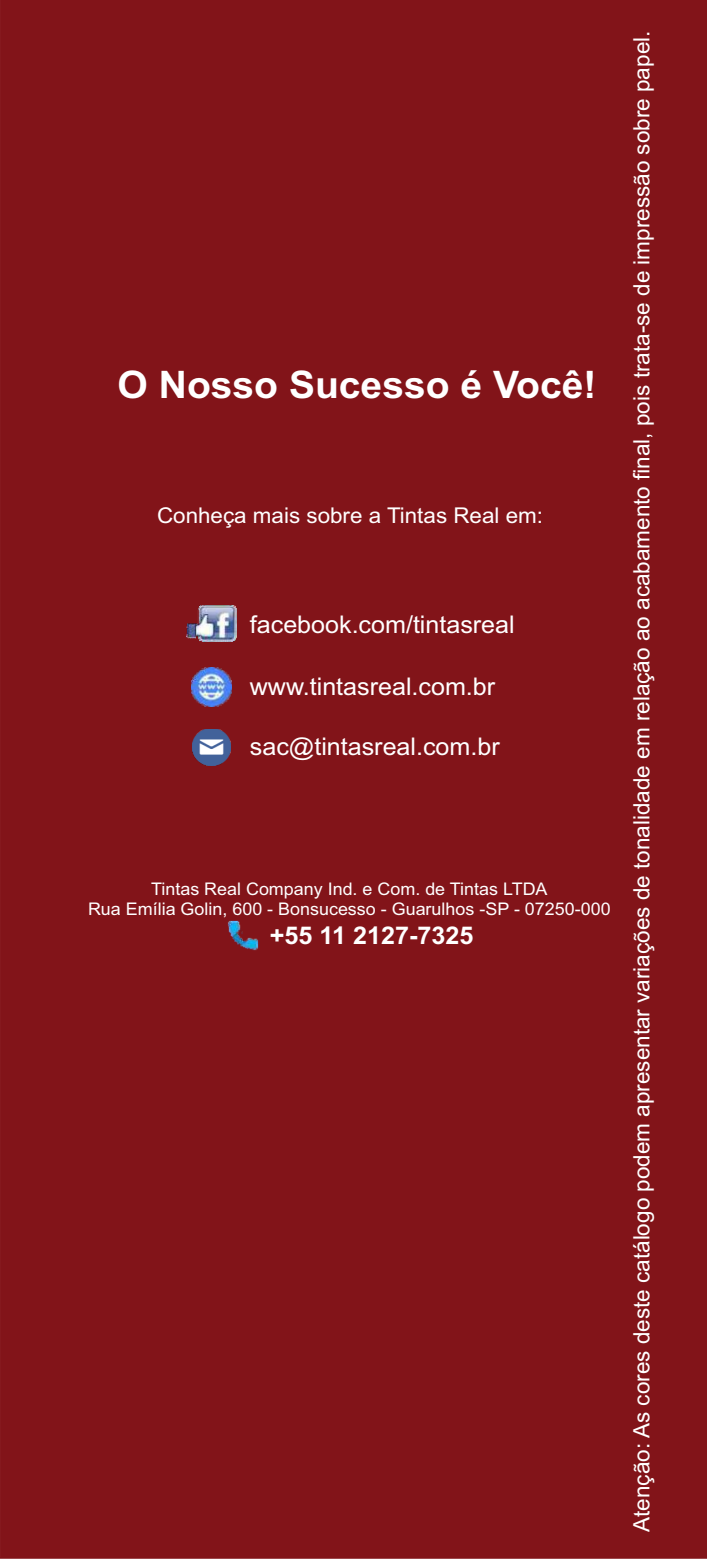
<style>
.page{position:relative;width:707px;height:1559px;background:#fff}
.page>*{position:absolute;margin:0;border:0;box-sizing:border-box;transform-origin:0 0}
.t1{font:700 38px "Arial";color:#fff}
.t2{font:700 24.5px "Arial";color:#fff}
.t3{font:24.25px "Arial";color:#fff}
.t4{font:22.5px "Arial";color:#fff}
.t5{font:21.75px "Arial";color:#fff}
.t6{font:17.5px/19.5px "Arial";color:#fff;text-align:center}
</style>
<div class="page">
<div style="left:0;top:0;width:707px;height:1558px;background:#821419"></div>
<img style="left:186px;top:605px;width:50px;height:37px">
<img style="left:191px;top:667px;width:40px;height:39px">
<img style="left:192px;top:729px;width:38px;height:36px">
<img style="left:227px;top:919px;width:33px;height:32px">
<h1 class="t1" style="left:118px;top:370px;width:480px">O Nosso Sucesso é Você!</h1>
<p class="t5" style="left:157px;top:507px;width:387px">Conheça mais sobre a Tintas Real em:</p>
<p class="t3" style="left:250px;top:616px;width:266px">facebook.com/tintasreal</p>
<p class="t3" style="left:250px;top:677px;width:247px">www.tintasreal.com.br</p>
<p class="t3" style="left:250px;top:738px;width:251px">sac@tintasreal.com.br</p>
<p class="t6" style="left:88px;top:881px;width:524px">Tintas Real Company Ind. e Com. de Tintas LTDA<br>Rua Emília Golin, 600 - Bonsucesso - Guarulhos -SP - 07250-000</p>
<p class="t2" style="left:270px;top:926px;width:205px">+55 11 2127-7325</p>
<p class="t4" style="left:633px;top:1531px;width:1502px;rotate:-90deg">Atenção: As cores deste catálogo podem apresentar variações de tonalidade em relação ao acabamento final, pois trata-se de impressão sobre papel.</p>
</div>
